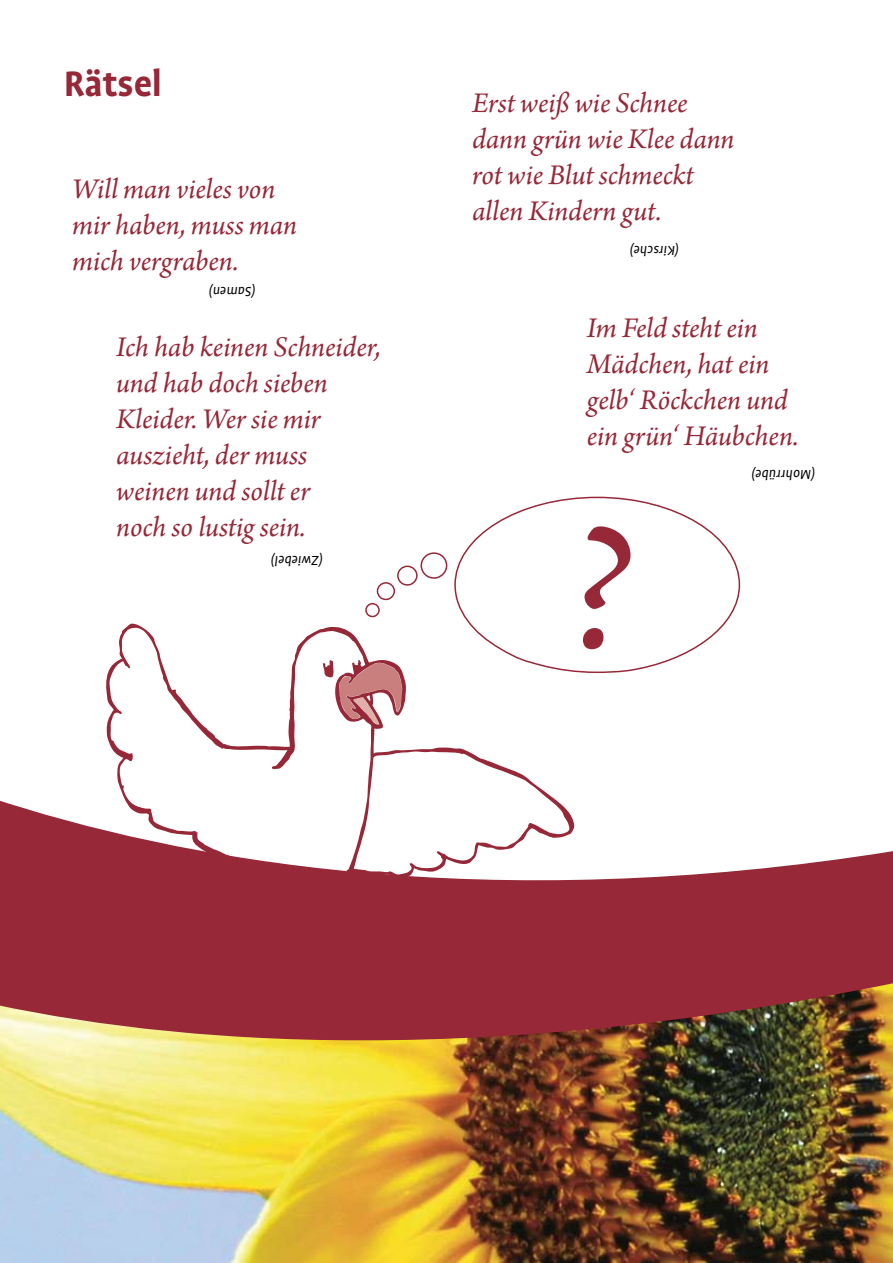
<style>
.page{position:relative;width:893px;height:1263px;background:#fff}
.page>*{position:absolute;margin:0;border:0;box-sizing:border-box;transform-origin:0 0}
.t1{font:italic 195px "Arno Pro";color:#962838}
.t2{font:700 40.5px "EJS Profile Pro";letter-spacing:-.005em;color:#962838}
.t3{font:italic 30px/36px "Arno Pro";letter-spacing:-.005em;color:#962838}
.t4{font:italic 15px "EJS Profile Pro";letter-spacing:.01em;color:#000}
</style>
<div class="page">
<img style="left:0;top:1196px;width:893px;height:67px">
<svg style="left:454px;top:496px;width:287px;height:178px"></svg>
<svg style="left:365px;top:552px;width:83px;height:66px"></svg>
<svg style="left:106px;top:623px;width:469px;height:66px"></svg>
<img style="left:0;top:689px;width:893px;height:507px">
<h2 class="t2" style="left:64px;top:59px;width:100px">Rätsel</h2>
<p class="t3" style="left:72px;top:172px;width:226px">Will man vieles von mir haben, muss man mich vergraben.</p>
<p class="t4" style="left:256px;top:301px;width:48px;rotate:-180deg">(Samen)</p>
<p class="t3" style="left:116px;top:330px;width:266px">Ich hab keinen Schneider, und hab doch sieben<br>Kleider. Wer sie mir auszieht, der muss weinen und sollt er<br>noch so lustig sein.</p>
<p class="t4" style="left:323px;top:570px;width:53px;rotate:-180deg">(Zwiebel)</p>
<p class="t3" style="left:472px;top:87px;width:264px">Erst weiß wie Schnee dann grün wie Klee dann rot wie Blut schmeckt allen Kindern gut.</p>
<p class="t4" style="left:679px;top:260px;width:51px;rotate:-180deg">(Kirsche)</p>
<p class="t3" style="left:587px;top:312px;width:213px">Im Feld steht ein<br>Mädchen, hat ein gelb‘ Röckchen und ein grün‘ Häubchen.</p>
<h1 class="t1" style="left:561px;top:476px;width:71px">?</h1>
<p class="t4" style="left:815px;top:484px;width:65px;rotate:-180deg">(Mohrrübe)</p>
</div>
